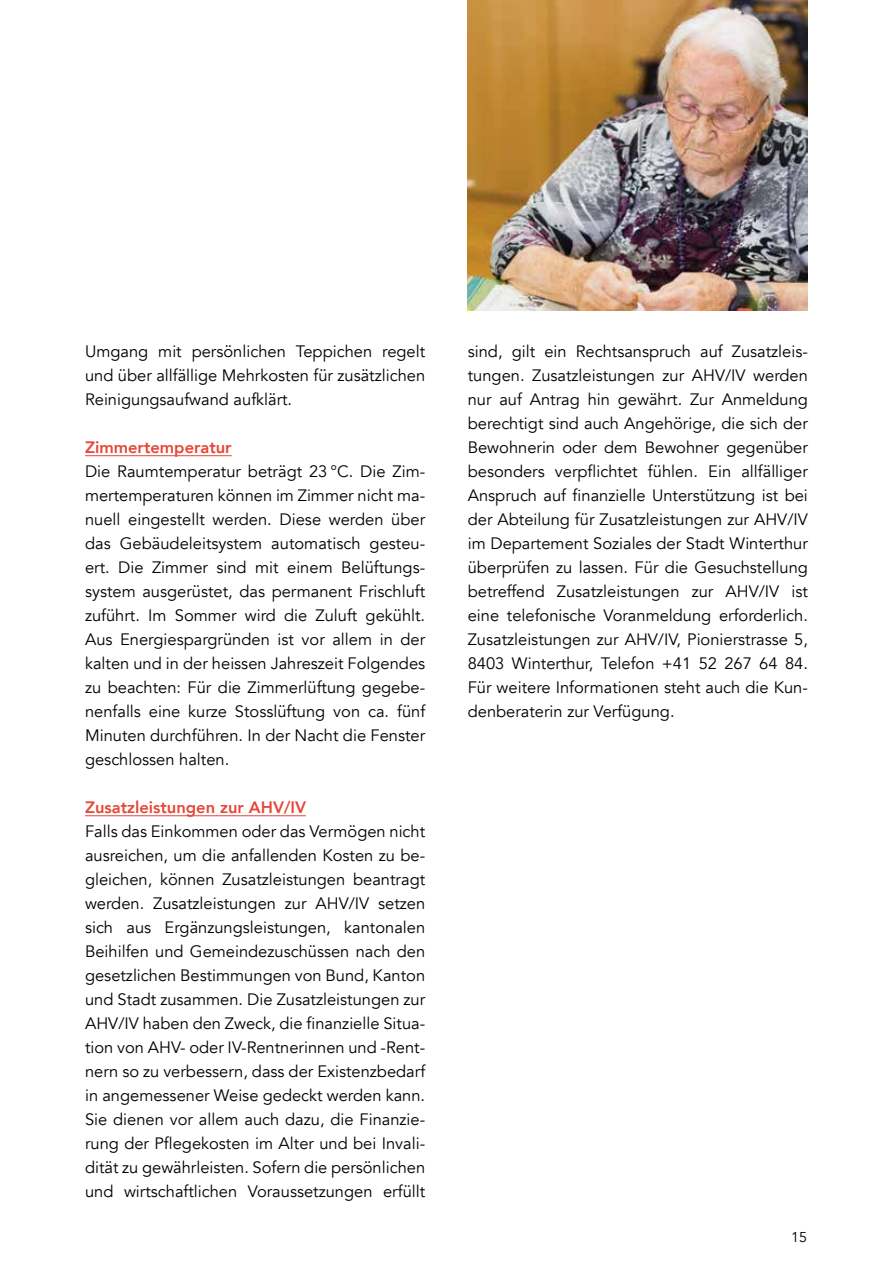
<style>
.page{position:relative;width:893px;height:1263px;background:#fff}
.page>*{position:absolute;margin:0;border:0;box-sizing:border-box;transform-origin:0 0}
.t1{font:16.5px/24px "Avenir";color:#000;text-align:justify}
.t2{font:800 16.5px "Avenir";color:#e54738}
.t3{font:14.25px "Avenir";color:#000}
</style>
<div class="page">
<img style="left:468px;top:0;width:340px;height:310px">
<hr style="left:85px;top:455px;width:147px;height:1px;background:#e54738">
<hr style="left:85px;top:815px;width:221px;height:1px;background:#e54738">
<p class="t1" style="left:85px;top:339px;width:342px">Umgang mit persönlichen Teppichen regelt und über allfällige Mehrkosten für zusätzlichen Reinigungsaufwand aufklärt.</p>
<p class="t2" style="left:85px;top:434px;width:148px">Zimmertemperatur</p>
<p class="t1" style="left:85px;top:459px;width:342px">Die Raumtemperatur beträgt 23 °C. Die Zim&shy;mertemperaturen können im Zimmer nicht ma&shy;nuell eingestellt werden. Diese werden über das Gebäudeleitsystem automatisch gesteu&shy;ert. Die Zimmer sind mit einem Belüftungs&shy;system ausgerüstet, das permanent Frischluft zuführt. Im Sommer wird die Zuluft gekühlt.<br>Aus Energiespargründen ist vor allem in der kalten und in der heissen Jahreszeit Folgendes zu beachten: Für die Zimmerlüftung gegebe&shy;nenfalls eine kurze Stosslüftung von ca. fünf Minuten durchführen. In der Nacht die Fenster geschlossen halten.</p>
<p class="t2" style="left:85px;top:794px;width:222px">Zusatzleistungen zur AHV/IV</p>
<p class="t1" style="left:85px;top:819px;width:342px">Falls das Einkommen oder das Vermögen nicht ausreichen, um die anfallenden Kosten zu be&shy;gleichen, können Zusatzleistungen beantragt werden. Zusatzleistungen zur AHV/IV setzen sich aus Ergänzungsleistungen, kantonalen Beihilfen und Gemeindezuschüssen nach den gesetzlichen Bestimmungen von Bund, Kanton und Stadt zusammen. Die Zusatzleistungen zur AHV/IV haben den Zweck, die finanzielle Situa&shy;tion von AHV- oder IV-Rentnerinnen und -Rent&shy;nern so zu verbessern, dass der Existenzbedarf in angemessener Weise gedeckt werden kann.<br>Sie dienen vor allem auch dazu, die Finanzie&shy;rung der Pflegekosten im Alter und bei Invali&shy;dität zu gewährleisten. Sofern die persönlichen und wirtschaftlichen Voraussetzungen erfüllt</p>
<p class="t1" style="left:468px;top:339px;width:342px">sind, gilt ein Rechtsanspruch auf Zusatzleis&shy;tungen. Zusatzleistungen zur AHV/IV werden nur auf Antrag hin gewährt. Zur Anmeldung berechtigt sind auch Angehörige, die sich der Bewohnerin oder dem Bewohner gegenüber besonders verpflichtet fühlen. Ein allfälliger Anspruch auf finanzielle Unterstützung ist bei der Abteilung für Zusatzleistungen zur AHV/IV im Departement Soziales der Stadt Winterthur überprüfen zu lassen. Für die Gesuchstellung betreffend Zusatzleistungen zur AHV/IV ist eine telefonische Voranmeldung erforderlich.<br>Zusatzleistungen zur AHV/IV, Pionierstrasse 5, 8403 Winterthur, Telefon +41 52 267 64 84.<br>Für weitere Informationen steht auch die Kun&shy;denberaterin zur Verfügung.</p>
<p class="t3" style="left:791px;top:1228px;width:17px">15</p>
</div>
